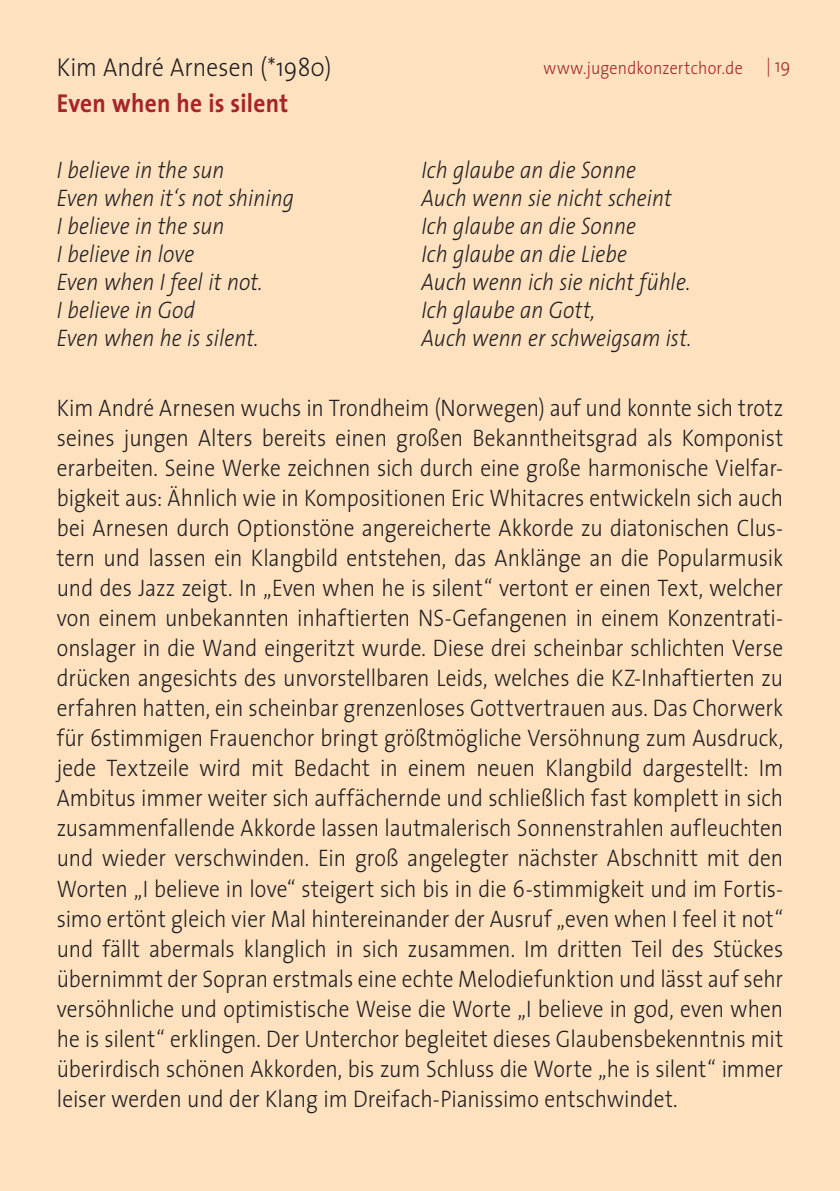
<style>
.page{position:relative;width:840px;height:1191px;background:#fff}
.page>*{position:absolute;margin:0;border:0;box-sizing:border-box;transform-origin:0 0}
.t1{font:300 26px "The Sans";letter-spacing:.005em;color:#231f20;scale:.9 1}
.t2{font:700 26px "The Sans";letter-spacing:.015em;color:#a72427;scale:.9 1}
.t3{font:300 24px/30px "The Sans";color:#231f20;text-align:justify;scale:.89 1}
.t4{font:italic 300 24px/28px "The Sans";color:#231f20;scale:.88 1}
.t5{font:300 18px "The Sans";letter-spacing:.015em;color:#a72427;scale:.89 1}
.s1{font-size:19px}
</style>
<div class="page">
<div style="left:0;top:0;width:839px;height:1191px;background:#fee2c0"></div>
<p class="t1" style="left:57px;top:45px;width:306px">Kim André Arnesen (*1980)</p>
<p class="t2" style="left:57px;top:81px;width:258px">Even when he is silent</p>
<p class="t4" style="left:57px;top:155px;width:271px">I believe in the sun<br>Even when it‘s not shining<br>I believe in the sun<br>I believe in love<br>Even when I feel it not.<br>I believe in God<br>Even when he is silent.</p>
<p class="t5" style="left:543px;top:53px;width:279px">www.jugendkonzertchor.de <span class="s1">| 19</span></p>
<p class="t4" style="left:421px;top:155px;width:308px">Ich glaube an die Sonne<br>Auch wenn sie nicht scheint<br>Ich glaube an die Sonne<br>Ich glaube an die Liebe<br>Auch wenn ich sie nicht fühle.<br>Ich glaube an Gott,<br>Auch wenn er schweigsam ist.</p>
<p class="t3" style="left:57px;top:392px;width:817px">Kim André Arnesen wuchs in Trondheim (Norwegen) auf und konnte sich trotz seines jungen Alters bereits einen großen Bekanntheitsgrad als Komponist erarbeiten. Seine Werke zeichnen sich durch eine große harmonische Vielfar&shy;bigkeit aus: Ähnlich wie in Kompositionen Eric Whitacres entwickeln sich auch bei Arnesen durch Optionstöne angereicherte Akkorde zu diatonischen Clus&shy;tern und lassen ein Klangbild entstehen, das Anklänge an die Popularmusik und des Jazz zeigt. In „Even when he is silent“ vertont er einen Text, welcher von einem unbekannten inhaftierten NS-Gefangenen in einem Konzentrati&shy;onslager in die Wand eingeritzt wurde. Diese drei scheinbar schlichten Verse drücken angesichts des unvorstellbaren Leids, welches die KZ-Inhaftierten zu erfahren hatten, ein scheinbar grenzenloses Gottvertrauen aus. Das Chorwerk für 6stimmigen Frauenchor bringt größtmögliche Versöhnung zum Ausdruck, jede Textzeile wird mit Bedacht in einem neuen Klangbild dargestellt: Im Ambitus immer weiter sich auffächernde und schließlich fast komplett in sich zusammenfallende Akkorde lassen lautmalerisch Sonnenstrahlen aufleuchten und wieder verschwinden. Ein groß angelegter nächster Abschnitt mit den Worten „I believe in love“ steigert sich bis in die 6-stimmigkeit und im Fortis&shy;simo ertönt gleich vier Mal hintereinander der Ausruf „even when I feel it not“ und fällt abermals klanglich in sich zusammen. Im dritten Teil des Stückes übernimmt der Sopran erstmals eine echte Melodiefunktion und lässt auf sehr versöhnliche und optimistische Weise die Worte „I believe in god, even when he is silent“ erklingen. Der Unterchor begleitet dieses Glaubensbekenntnis mit überirdisch schönen Akkorden, bis zum Schluss die Worte „he is silent“ immer leiser werden und der Klang im Dreifach-Pianissimo entschwindet.</p>
</div>
